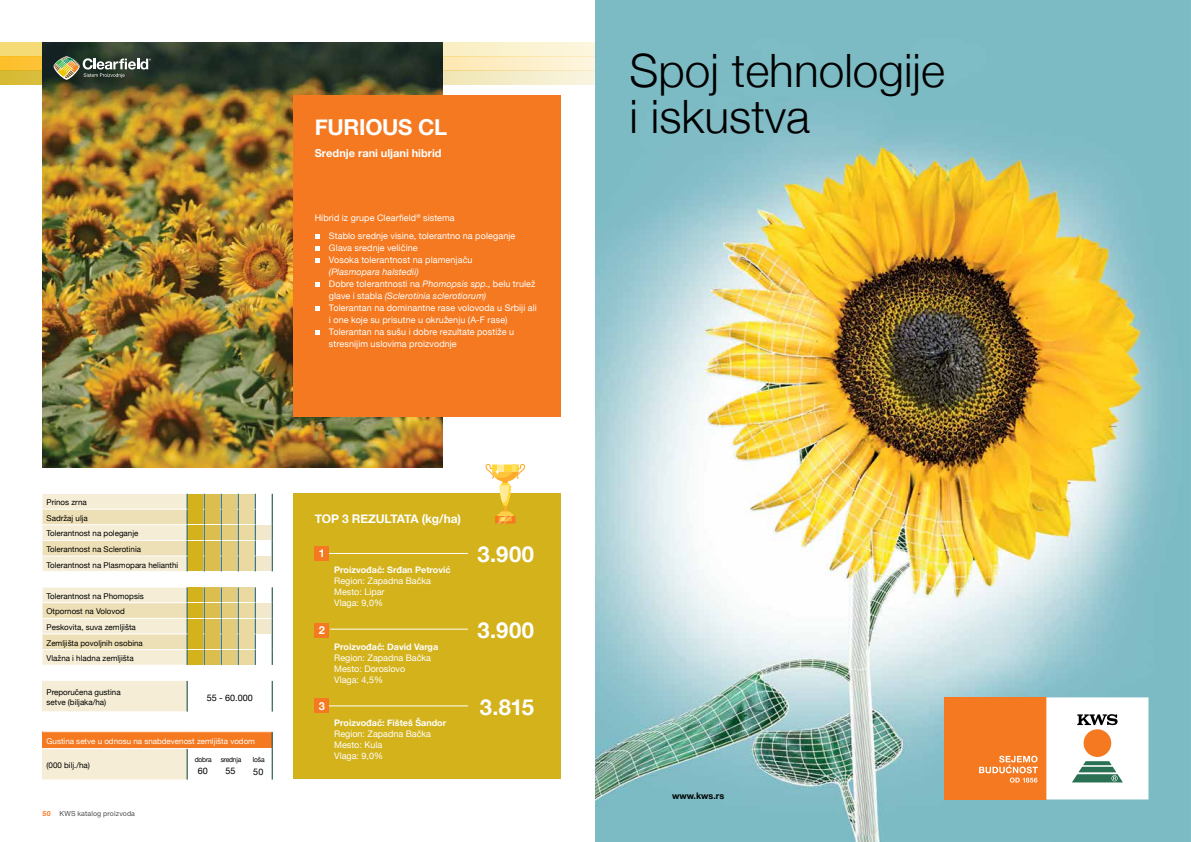
<style>
.page{position:relative;width:1191px;height:842px;background:#fff}
.page>*{position:absolute;margin:0;border:0;box-sizing:border-box;transform-origin:0 0}
.t1{font:300 46px/46px "Helvetica Neue";color:#000}
.t2{font:700 22px "Helvetica Neue";letter-spacing:-.01em;color:#fff}
.t3{font:700 12px "Helvetica Neue";letter-spacing:-.02em;color:#fff}
.t4{font:700 11px "Helvetica Neue";color:#fff}
.t5{font:9px/12px "Helvetica Neue";letter-spacing:.01em;color:#fff}
.t6{font:700 9px "Helvetica Neue";color:#fff}
.t7{font:9px "Helvetica Neue";color:#000}
.t8{font:700 9px "Helvetica Neue";color:#000}
.t9{font:8px/15.6px "Helvetica Neue";color:#000}
.t10{font:8px "Helvetica Neue";color:#fff}
.t11{font:7px "Helvetica Neue LT Pro";letter-spacing:.015em;color:#4d4d4f}
.t12{font:7px "Helvetica Neue";letter-spacing:-.025em;color:#000;scale:.95 1}
.t13{font:700 7px "Helvetica Neue LT Std";color:#f47920}
.s1{font-style:italic}
</style>
<div class="page">
<svg style="left:0;top:43px;width:595px;height:14px;background:#f7eab7"></svg>
<svg style="left:0;top:57px;width:595px;height:14px;background:#fae1a3"></svg>
<svg style="left:0;top:71px;width:595px;height:14px;background:#ece0a9"></svg>
<img style="left:43px;top:43px;width:399px;height:425px">
<div style="left:43px;top:681px;width:144px;height:31px;background:#f5edd6"></div>
<hr style="left:43px;top:711px;width:144px;height:1px;background:#fff">
<hr style="left:187px;top:681px;width:1px;height:30px;background:#004032">
<hr style="left:272px;top:681px;width:1px;height:30px;background:#004032">
<div style="left:43px;top:732px;width:229px;height:17px;background:#f47920"></div>
<div style="left:43px;top:749px;width:144px;height:31px;background:#f5edd6"></div>
<hr style="left:43px;top:748px;width:144px;height:1px;background:#fff">
<hr style="left:187px;top:748px;width:85px;height:1px;background:#fff">
<svg style="left:272px;top:732px;width:1px;height:17px"></svg>
<hr style="left:187px;top:749px;width:1px;height:31px;background:#004032">
<hr style="left:272px;top:749px;width:1px;height:31px;background:#004032">
<svg style="left:43px;top:493px;width:230px;height:79px;background:#eae3c6"></svg>
<div style="left:189px;top:494px;width:14px;height:14px;background:#d3b21b"></div>
<div style="left:206px;top:494px;width:14px;height:14px;background:#dbbe4d"></div>
<div style="left:223px;top:494px;width:14px;height:14px;background:#e2cb79"></div>
<div style="left:240px;top:494px;width:14px;height:14px;background:#ead9a0"></div>
<div style="left:257px;top:494px;width:14px;height:14px;background:#fff"></div>
<div style="left:189px;top:525px;width:14px;height:15px;background:#d3b21b"></div>
<div style="left:206px;top:525px;width:14px;height:15px;background:#dbbe4d"></div>
<div style="left:223px;top:525px;width:14px;height:15px;background:#e2cb79"></div>
<div style="left:240px;top:525px;width:14px;height:15px;background:#ead9a0"></div>
<div style="left:257px;top:525px;width:14px;height:15px;background:#f2e8cb"></div>
<div style="left:189px;top:510px;width:14px;height:14px;background:#d3b21b"></div>
<div style="left:206px;top:510px;width:14px;height:14px;background:#dbbe4d"></div>
<div style="left:223px;top:510px;width:14px;height:14px;background:#e2cb79"></div>
<div style="left:240px;top:510px;width:14px;height:14px;background:#ead9a0"></div>
<div style="left:257px;top:510px;width:14px;height:14px;background:#fff"></div>
<div style="left:189px;top:541px;width:14px;height:14px;background:#d3b21b"></div>
<div style="left:206px;top:541px;width:14px;height:14px;background:#dbbe4d"></div>
<div style="left:223px;top:541px;width:14px;height:14px;background:#e2cb79"></div>
<div style="left:240px;top:541px;width:14px;height:14px;background:#ead9a0"></div>
<div style="left:257px;top:541px;width:14px;height:14px;background:#fff"></div>
<div style="left:189px;top:557px;width:14px;height:14px;background:#d3b21b"></div>
<div style="left:206px;top:557px;width:14px;height:14px;background:#dbbe4d"></div>
<div style="left:223px;top:557px;width:14px;height:14px;background:#e2cb79"></div>
<div style="left:240px;top:557px;width:14px;height:14px;background:#ead9a0"></div>
<div style="left:257px;top:557px;width:14px;height:14px;background:#f2e8cb"></div>
<svg style="left:43px;top:587px;width:230px;height:78px;background:#eae2c5"></svg>
<div style="left:189px;top:588px;width:14px;height:14px;background:#d3b21b"></div>
<div style="left:206px;top:588px;width:14px;height:14px;background:#dbbe4d"></div>
<div style="left:223px;top:588px;width:14px;height:14px;background:#e2cb79"></div>
<div style="left:240px;top:588px;width:14px;height:14px;background:#ead9a0"></div>
<div style="left:257px;top:588px;width:14px;height:14px;background:#fff"></div>
<div style="left:189px;top:619px;width:14px;height:14px;background:#d3b21b"></div>
<div style="left:206px;top:619px;width:14px;height:14px;background:#dbbe4d"></div>
<div style="left:223px;top:619px;width:14px;height:14px;background:#e2cb79"></div>
<div style="left:240px;top:619px;width:14px;height:14px;background:#ead9a0"></div>
<div style="left:257px;top:619px;width:14px;height:14px;background:#f2e8cb"></div>
<div style="left:189px;top:603px;width:14px;height:14px;background:#d3b21b"></div>
<div style="left:206px;top:603px;width:14px;height:14px;background:#dbbe4d"></div>
<div style="left:223px;top:603px;width:14px;height:14px;background:#e2cb79"></div>
<div style="left:240px;top:603px;width:14px;height:14px;background:#ead9a0"></div>
<div style="left:257px;top:603px;width:14px;height:14px;background:#f2e8cb"></div>
<div style="left:189px;top:635px;width:14px;height:14px;background:#d3b21b"></div>
<div style="left:206px;top:635px;width:14px;height:14px;background:#dbbe4d"></div>
<div style="left:223px;top:635px;width:14px;height:14px;background:#e2cb79"></div>
<div style="left:240px;top:635px;width:14px;height:14px;background:#ead9a0"></div>
<div style="left:257px;top:635px;width:14px;height:14px;background:#fff"></div>
<div style="left:189px;top:650px;width:14px;height:14px;background:#d3b21b"></div>
<div style="left:206px;top:650px;width:14px;height:14px;background:#dbbe4d"></div>
<div style="left:223px;top:650px;width:14px;height:14px;background:#e2cb79"></div>
<div style="left:240px;top:650px;width:14px;height:14px;background:#ead9a0"></div>
<div style="left:257px;top:650px;width:14px;height:14px;background:#fff"></div>
<div style="left:293px;top:96px;width:268px;height:321px;background:#f47920"></div>
<svg style="left:315px;top:234px;width:4px;height:5px"></svg>
<svg style="left:315px;top:246px;width:4px;height:5px"></svg>
<svg style="left:315px;top:258px;width:4px;height:5px"></svg>
<svg style="left:315px;top:282px;width:4px;height:5px"></svg>
<svg style="left:315px;top:306px;width:4px;height:5px"></svg>
<svg style="left:315px;top:330px;width:4px;height:5px"></svg>
<svg style="left:54px;top:56px;width:97px;height:24px;background:#646d59"></svg>
<img style="left:595px;top:0;width:596px;height:842px">
<div style="left:944px;top:697px;width:102px;height:102px;background:#f47920"></div>
<div style="left:1046px;top:697px;width:102px;height:102px;background:#fff"></div>
<svg style="left:1072px;top:761px;width:51px;height:21px"></svg>
<div style="left:1083px;top:729px;width:28px;height:28px;background:#f47920;border-radius:50%"></div>
<svg style="left:1077px;top:714px;width:40px;height:11px"></svg>
<svg style="left:979px;top:756px;width:58px;height:27px"></svg>
<div style="left:293px;top:493px;width:268px;height:286px;background:#d3b21b"></div>
<hr style="left:320px;top:706px;width:148px;height:1px;background:#fff">
<div style="left:315px;top:699px;width:14px;height:14px;background:#f47920"></div>
<hr style="left:320px;top:553px;width:148px;height:1px;background:#fff">
<div style="left:315px;top:546px;width:14px;height:14px;background:#f47920"></div>
<hr style="left:330px;top:629px;width:138px;height:1px;background:#fff">
<div style="left:315px;top:623px;width:14px;height:14px;background:#f47920"></div>
<svg style="left:485px;top:464px;width:40px;height:59px"></svg>
<h2 class="t2" style="left:315px;top:110px;width:134px">FURIOUS CL</h2>
<p class="t4" style="left:315px;top:144px;width:128px">Srednje rani uljani hibrid</p>
<p class="t5" style="left:329px;top:210px;width:188px;line-height:17.7px;text-indent:-14px">Hibrid iz grupe Clearfield<sup>®</sup> sistema<br>Stablo srednje visine, tolerantno na poleganje</p>
<p class="t5" style="left:329px;top:242px;width:145px">Glava srednje veličine<br>Vosoka tolerantnost na plamenjaču</p>
<p class="t5" style="left:329px;top:266px;width:209px"><span class="s1">(Plasmopara halstedii)<br></span>Dobre tolerantnosti na <span class="s1">Phomopsis spp</span>., belu trulež glave i stabla <span class="s1">(Sclerotinia sclerotiorum)<br></span>Tolerantan na dominantne rase volovoda u Srbiji ali i one koje su prisutne u okruženju (A-F rase)<br>Tolerantan na sušu i dobre rezultate postiže u stresnijim uslovima proizvodnje</p>
<p class="t9" style="left:47px;top:495px;width:133px">Prinos zrna<br>Sadržaj ulja<br>Tolerantnost na poleganje<br>Tolerantnost na Sclerotinia<br>Tolerantnost na Plasmopara helianthi</p>
<p class="t9" style="left:47px;top:588px;width:99px">Tolerantnost na Phomopsis<br>Otpornost na Volovod<br>Peskovita, suva zemljišta<br>Zemljišta povoljnih osobina<br>Vlažna i hladna zemljišta</p>
<p class="t9" style="left:47px;top:688px;width:76px;line-height:9.6px">Preporučena gustina setve (biljaka/ha)</p>
<p class="t7" style="left:207px;top:691px;width:48px">55 - 60.000</p>
<p class="t10" style="left:47px;top:735px;width:210px">Gustina setve u odnosu na snabdevenost zemljišta vodom</p>
<p class="t9" style="left:47px;top:758px;width:45px">(000 bilj./ha)</p>
<p class="t12" style="left:253px;top:754px;width:14px">loša</p>
<p class="t7" style="left:253px;top:765px;width:12px">50</p>
<p class="t12" style="left:195px;top:754px;width:19px">dobra</p>
<p class="t7" style="left:198px;top:765px;width:12px">60</p>
<p class="t12" style="left:221px;top:754px;width:23px">srednja</p>
<p class="t7" style="left:225px;top:765px;width:12px">55</p>
<p class="t13" style="left:43px;top:810px;width:10px">50</p>
<p class="t11" style="left:60px;top:810px;width:77px">KWS katalog proizvoda</p>
<h3 class="t3" style="left:315px;top:509px;width:148px">TOP 3 REZULTATA (kg/ha)</h3>
<p class="t4" style="left:319px;top:544px;width:8px">1</p>
<h2 class="t2" style="left:477px;top:536px;width:58px">3.900</h2>
<p class="t6" style="left:334px;top:563px;width:118px">Proizvođač: Srđan Petrović</p>
<p class="t5" style="left:334px;top:576px;width:98px;line-height:10.8px">Region: Zapadna Bačka<br>Mesto: Lipar<br>Vlaga: 9,0%</p>
<p class="t4" style="left:319px;top:621px;width:8px">2</p>
<h2 class="t2" style="left:477px;top:613px;width:58px">3.900</h2>
<p class="t6" style="left:334px;top:640px;width:106px">Proizvođač: David Varga</p>
<p class="t5" style="left:334px;top:653px;width:98px;line-height:10.8px">Region: Zapadna Bačka<br>Mesto: Doroslovo<br>Vlaga: 4,5%</p>
<p class="t4" style="left:319px;top:697px;width:8px">3</p>
<h2 class="t2" style="left:480px;top:690px;width:56px">3.815</h2>
<p class="t6" style="left:334px;top:716px;width:113px">Proizvođač: Fišteš Šandor</p>
<p class="t5" style="left:334px;top:729px;width:98px;line-height:10.8px">Region: Zapadna Bačka<br>Mesto: Kula<br>Vlaga: 9,0%</p>
<h1 class="t1" style="left:629px;top:44px;width:317px">Spoj tehnologije i iskustva</h1>
<p class="t8" style="left:672px;top:789px;width:54px">www.kws.rs</p>
</div>
